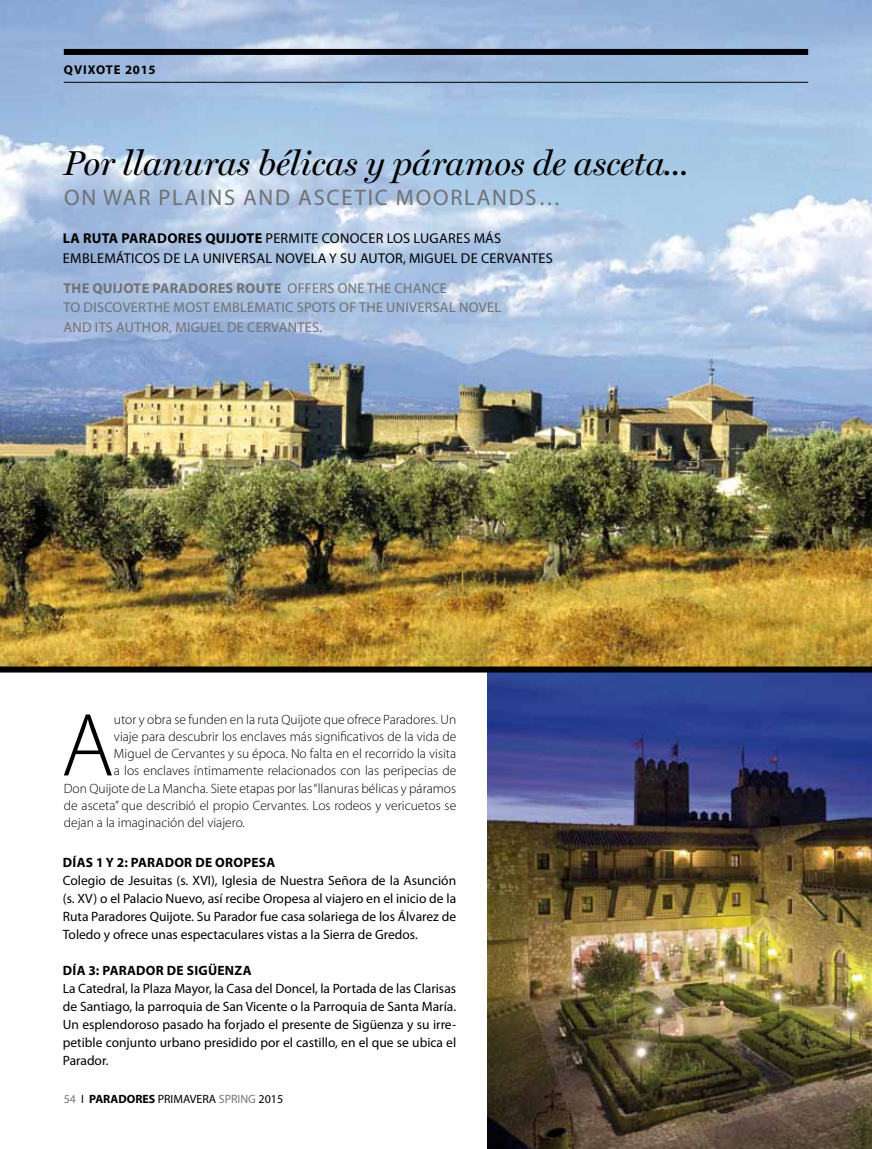
<style>
.page{position:relative;width:872px;height:1149px;background:#fff}
.page>*{position:absolute;margin:0;border:0;box-sizing:border-box;transform-origin:0 0}
.t1{font:300 90.3px "Myriad Pro";color:#000}
.t2{font:italic 34.8px "Miller Display";color:#000}
.t3{font:22.5px "Myriad Pro";letter-spacing:.08em;color:#707172}
.t4{font:14.25px/19.5px "Myriad Pro";letter-spacing:.02em;color:#000}
.t5{font:14.25px "Myriad Pro";letter-spacing:.02em;color:#707172}
.t6{font:700 14.25px "Myriad Pro";letter-spacing:.02em;color:#707172}
.t7{font:13.5px/18px "Myriad Pro";color:#000;text-align:justify}
.t8{font:300 13.5px "Myriad Pro";color:#000}
.t9{font:700 13.5px "Myriad Pro";letter-spacing:.02em;color:#000}
.t10{font:700 12.75px "Myriad Pro";letter-spacing:.075em;color:#000}
.t11{font:700 12px "Myriad Pro";color:#000}
.t12{font:12px "Myriad Pro";color:#72797e}
.t13{font:12px "Myriad Pro";color:#000}
.s1{font-weight:700}
.s2{font-weight:400;color:#72797e}
.s3{font-weight:400}
.s4{color:#000}
</style>
<div class="page">
<img style="left:0;top:0;width:872px;height:666px">
<div style="left:64px;top:49px;width:744px;height:6px;background:#000"></div>
<hr style="left:64px;top:82px;width:744px;height:1px;background:#000">
<img style="left:488px;top:672px;width:384px;height:476px">
<div style="left:0;top:666px;width:872px;height:6px;background:#000"></div>
<p class="t10" style="left:64px;top:62px;width:93px">QVIXOTE 2015</p>
<h2 class="t2" style="left:64px;top:142px;width:627px">Por llanuras bélicas y páramos de asceta...</h2>
<h3 class="t3" style="left:64px;top:185px;width:498px">On war plains and ascetic moorlands…</h3>
<p class="t4" style="left:63px;top:229px;width:491px"><span class="s1">LA RUTA PARADORES QUIJOTE</span> permite conocer los lugares más emblemáticos de la universal novela y su autor, Miguel de Cervantes</p>
<p class="t6" style="left:63px;top:279px;width:10px">THE</p>
<p class="t6" style="left:92px;top:279px;width:41px">QUIJOTE</p>
<p class="t6" style="left:152px;top:279px;width:56px">PARADORES</p>
<p class="t6" style="left:236px;top:279px;width:10px">ROUTE</p>
<p class="t5" style="left:287px;top:280px;width:33px">OFFERS</p>
<p class="t5" style="left:338px;top:280px;width:10px">ONE</p>
<p class="t5" style="left:367px;top:280px;width:55px">THE CHANCE</p>
<p class="t5" style="left:63px;top:300px;width:38px">TO DISCO</p>
<p class="t5" style="left:123px;top:300px;width:72px">VERTHE MOST</p>
<p class="t5" style="left:213px;top:300px;width:61px">EMBLEMATIC</p>
<p class="t5" style="left:297px;top:300px;width:24px">SPOTS</p>
<p class="t5" style="left:339px;top:300px;width:87px">OF THE UNIVERSA</p>
<p class="t5" style="left:449px;top:300px;width:54px">L NOVEL</p>
<p class="t5" style="left:63px;top:319px;width:225px">AN D ITS AUTHOR, MIGUEL DECERVANTES</p>
<p class="t5" style="left:319px;top:319px;width:4px">.</p>
<h1 class="t1" style="left:61px;top:690px;width:54px">A</h1>
<p class="t8" style="left:114px;top:710px;width:344px">utor y obra se funden en la ruta Quijote que ofrece Paradores. Un</p>
<p class="t8" style="left:114px;top:728px;width:344px">viaje para descubrir los enclaves más significativos de la vida de</p>
<p class="t8" style="left:114px;top:745px;width:344px">Miguel de Cervantes y su época. No falta en el recorrido la visita</p>
<p class="t8" style="left:114px;top:762px;width:344px">a los enclaves íntimamente relacionados con las peripecias de</p>
<p class="t8" style="left:64px;top:779px;width:394px">Don Quijote de La Mancha. Siete etapas por las “llanuras bélicas y páramos</p>
<p class="t8" style="left:64px;top:797px;width:394px">de asceta” que describió el propio Cervantes. Los rodeos y vericuetos se</p>
<p class="t8" style="left:64px;top:814px;width:183px">dejan a la imaginación del viajero.</p>
<p class="t9" style="left:63px;top:853px;width:212px">DÍAS 1 Y 2: PARADOR DE OROPESA</p>
<p class="t7" style="left:63px;top:871px;width:395px">Colegio de Jesuitas (s. XVI), Iglesia de Nuestra Señora de la Asunción (s. XV) o el Palacio Nuevo, así recibe Oropesa al viajero en el inicio de la Ruta Paradores Quijote. Su Parador fue casa solariega de los Álvarez de Toledo y ofrece unas espectaculares vistas a la Sierra de Gredos.</p>
<p class="t9" style="left:63px;top:960px;width:188px">DÍA 3: PARADOR DE SIGÜENZA</p>
<p class="t7" style="left:63px;top:979px;width:395px">La Catedral, la Plaza Mayor, la Casa del Doncel, la Portada de las Clarisas de Santiago, la parroquia de San Vicente o la Parroquia de Santa María.<br>Un esplendoroso pasado ha forjado el presente de Sigüenza y su irre&shy;petible conjunto urbano presidido por el castillo, en el que se ubica el Parador.</p>
<p class="t11" style="left:64px;top:1090px;width:71px"><span class="s2">54</span> <span class="s3">Ι</span> PARADORES</p>
<p class="t13" style="left:158px;top:1091px;width:46px">PRI MAVERA</p>
<p class="t12" style="left:219px;top:1091px;width:66px">SPRING <span class="s4">2015</span></p>
</div>
